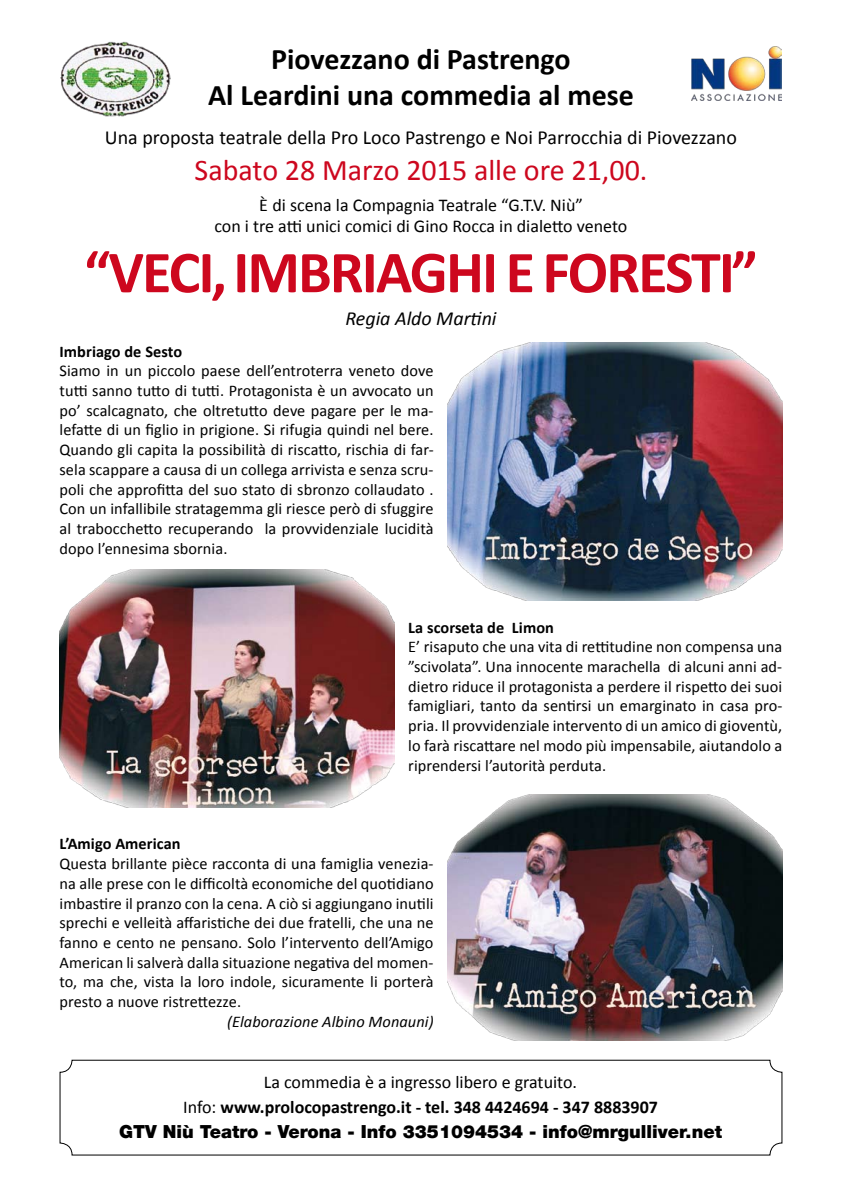
<style>
.page{position:relative;width:842px;height:1191px;background:#fff}
.page>*{position:absolute;margin:0;border:0;box-sizing:border-box;transform-origin:0 0}
.t1{font:700 60px "Calibri";letter-spacing:-.03em;color:#cd071e}
.t2{font:700 30px/36px "Calibri";color:#000;text-align:center}
.t3{font:30px "Calibri";color:#cd071e}
.t4{font:20px "Calibri";color:#000}
.t5{font:italic 20px "Calibri";color:#000}
.t6{font:700 18px/25px "Calibri";color:#000;text-align:center}
.t7{font:18px/21.6px "Calibri";color:#000;text-align:center}
.t8{font:900 18px "Helvetica Neue LT Com";color:#000}
.t9{font:16.3px/19.7px "Calibri";letter-spacing:.005em;color:#000;text-align:justify}
.t10{font:700 16.3px "Calibri";letter-spacing:.005em;color:#000}
.t11{font:italic 16.3px "Calibri";letter-spacing:.005em;color:#000}
.s1{font-weight:400}
</style>
<div class="page">
<img style="left:60px;top:41px;width:111px;height:75px">
<img style="left:691px;top:46px;width:91px;height:55px">
<div style="left:60px;top:1059px;width:722px;height:96px;border:1px solid #000;border-radius:12px"></div>
<img style="left:448px;top:343px;width:334px;height:257px">
<img style="left:448px;top:794px;width:334px;height:246px">
<img style="left:60px;top:570px;width:334px;height:237px">
<h2 class="t2" style="left:208px;top:41px;width:427px">Piovezzano di Pastrengo<br>Al Leardini una commedia al mese</h2>
<p class="t4" style="left:105px;top:125px;width:633px">Una proposta teatrale della Pro Loco Pastrengo e Noi Parrocchia di Piovezzano</p>
<h2 class="t3" style="left:195px;top:151px;width:454px">Sabato 28 Marzo 2015 alle ore 21,00.</h2>
<p class="t7" style="left:215px;top:194px;width:414px">è di scena la Compagnia Teatrale “G.T.V. Niù”<br>con i tre atti unici comici di Gino Rocca in dialetto veneto</p>
<h1 class="t1" style="left:84px;top:234px;width:675px">“VECI, IMBRIAGHI E FORESTI”</h1>
<p class="t5" style="left:345px;top:305px;width:153px">Regia Aldo Martini</p>
<p class="t10" style="left:60px;top:341px;width:124px">Imbriago de Sesto</p>
<p class="t9" style="left:60px;top:361px;width:376px">Siamo in un piccolo paese dell’entroterra veneto dove tutti sanno tutto di tutti. Protagonista è un avvocato un po’ scalcagnato, che oltretutto deve pagare per le ma&shy;lefatte di un figlio in prigione. Si rifugia quindi nel bere.<br>Quando gli capita la possibilità di riscatto, rischia di far&shy;sela scappare a causa di un collega arrivista e senza scru&shy;poli che approfitta del suo stato di sbronzo collaudato .<br>Con un infallibile stratagemma gli riesce però di sfuggire al trabocchetto recuperando la provvidenziale lucidità dopo l’ennesima sbornia.</p>
<p class="t10" style="left:408px;top:616px;width:147px">La scorseta de Limon</p>
<p class="t9" style="left:408px;top:637px;width:376px">E’ risaputo che una vita di rettitudine non compensa una ”scivolata”. Una innocente marachella di alcuni anni ad&shy;dietro riduce il protagonista a perdere il rispetto dei suoi famigliari, tanto da sentirsi un emarginato in casa pro&shy;pria. Il provvidenziale intervento di un amico di gioventù, lo farà riscattare nel modo più impensabile, aiutandolo a riprendersi l’autorità perduta.</p>
<p class="t10" style="left:60px;top:833px;width:123px">L’Amigo American</p>
<p class="t9" style="left:60px;top:854px;width:376px">Questa brillante pièce racconta di una famiglia venezia&shy;na alle prese con le difficoltà economiche del quotidiano imbastire il pranzo con la cena. A ciò si aggiungano inutili sprechi e velleità affaristiche dei due fratelli, che una ne fanno e cento ne pensano. Solo l’intervento dell’Amigo American li salverà dalla situazione negativa del momen&shy;to, ma che, vista la loro indole, sicuramente li porterà presto a nuove ristrettezze.</p>
<p class="t11" style="left:227px;top:1010px;width:208px">(Elaborazione Albino Monauni)</p>
<p class="t6" style="left:183px;top:1069px;width:476px"><span class="s1">La commedia è a ingresso libero e gratuito.<br>Info:</span> www.prolocopastrengo.it - tel. 348 4424694 - 347 8883907</p>
<p class="t8" style="left:119px;top:1120px;width:604px">GTV Niù Teatro - Verona - Info 3351094534 - info@mrgulliver.net</p>
</div>
